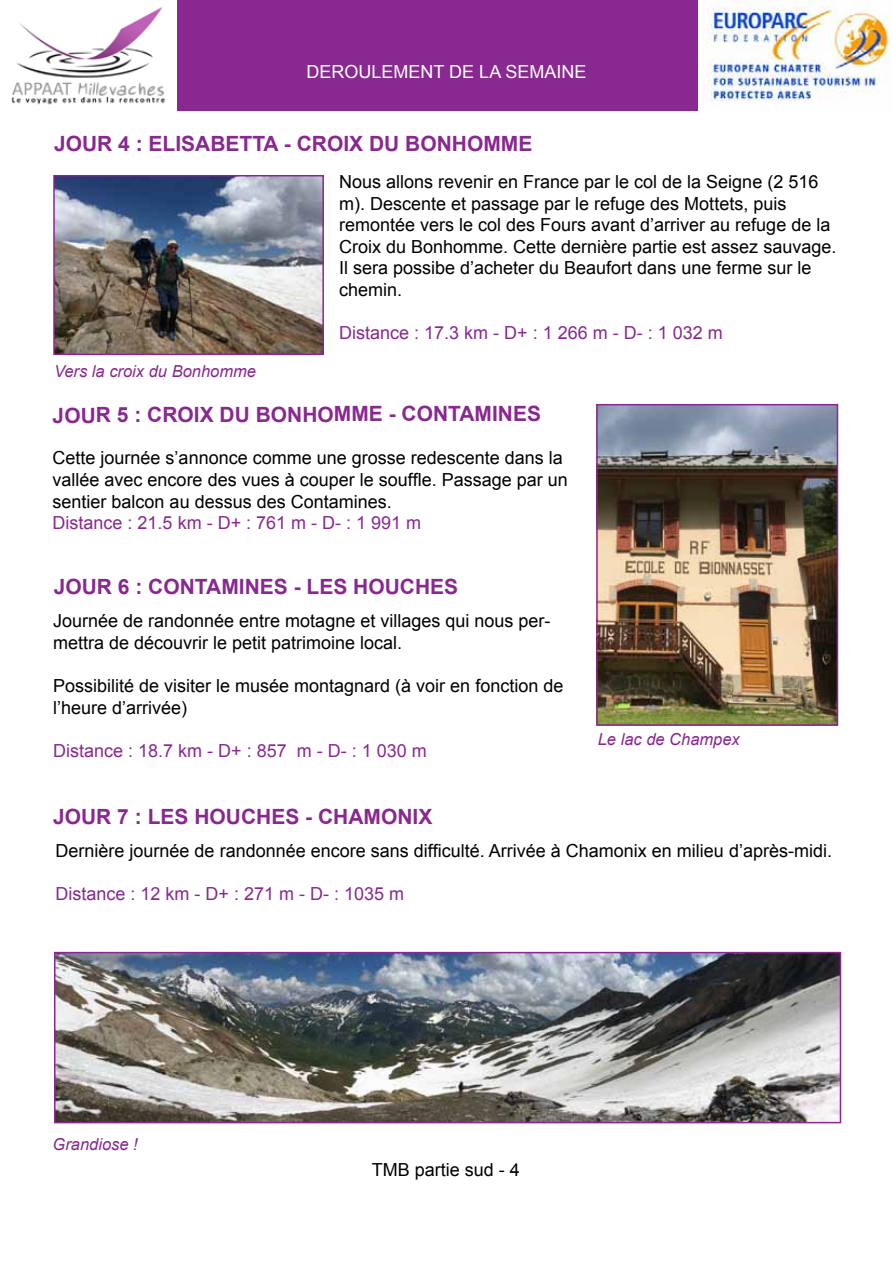
<style>
.page{position:relative;width:893px;height:1263px;background:#fff}
.page>*{position:absolute;margin:0;border:0;box-sizing:border-box;transform-origin:0 0}
.t1{font:700 21px "Arial";color:#892890}
.t2{font:18px/21.6px "Arial";color:#000}
.t3{font:18px "Arial";color:#892890}
.t4{font:18px "Arial";color:#fff}
.t5{font:italic 16.5px "Arial";color:#892890}
</style>
<div class="page">
<div style="left:0;top:0;width:893px;height:111px;background:#892890"></div>
<img style="left:599px;top:407px;width:236px;height:316px">
<div style="left:596px;top:404px;width:242px;height:322px;border:2px solid #892890"></div>
<img style="left:698px;top:0;width:195px;height:111px">
<img style="left:0;top:0;width:176px;height:111px">
<img style="left:56px;top:178px;width:265px;height:174px">
<div style="left:53px;top:175px;width:271px;height:180px;border:2px solid #892890"></div>
<img style="left:57px;top:955px;width:781px;height:165px">
<div style="left:54px;top:952px;width:787px;height:171px;border:2px solid #892890"></div>
<p class="t4" style="left:307px;top:60px;width:281px">DEROULEMENT DE LA SEMAINE</p>
<p class="t1" style="left:54px;top:129px;width:480px">JOUR 4 : ELISABETTA - CROIX DU BONHOMME</p>
<p class="t2" style="left:339px;top:171px;width:499px">Nous allons revenir en France par le col de la Seigne (2 516 m). Descente et passage par le refuge des Mottets, puis remontée vers le col des Fours avant d’arriver au refuge de la Croix du Bonhomme. Cette dernière partie est assez sauvage.<br>Il sera possibe d’acheter du Beaufort dans une ferme sur le chemin.</p>
<p class="t3" style="left:339px;top:321px;width:385px">Distance : 17.3 km - D+ : 1 266 m - D- : 1 032 m</p>
<p class="t5" style="left:54px;top:360px;width:204px">Vers la croix du Bonhomme</p>
<p class="t1" style="left:53px;top:400px;width:490px">JOUR 5 : CROIX DU BONHOMME - CONTAMINES</p>
<p class="t2" style="left:53px;top:447px;width:517px">Cette journée s’annonce comme une grosse redescente dans la vallée avec encore des vues à couper le souffle. Passage par un sentier balcon au dessus des Contamines.</p>
<p class="t3" style="left:53px;top:511px;width:370px">Distance : 21.5 km - D+ : 761 m - D- : 1 991 m</p>
<p class="t1" style="left:54px;top:572px;width:406px">JOUR 6 : CONTAMINES - LES HOUCHES</p>
<p class="t2" style="left:53px;top:610px;width:499px">Journée de randonnée entre motagne et villages qui nous per&shy;mettra de découvrir le petit patrimoine local.</p>
<p class="t2" style="left:53px;top:675px;width:512px">Possibilité de visiter le musée montagnard (à voir en fonction de l’heure d’arrivée)</p>
<p class="t3" style="left:53px;top:739px;width:375px">Distance : 18.7 km - D+ : 857 m - D- : 1 030 m</p>
<p class="t5" style="left:598px;top:729px;width:144px">Le lac de Champex</p>
<p class="t1" style="left:53px;top:802px;width:381px">JOUR 7 : LES HOUCHES - CHAMONIX</p>
<p class="t2" style="left:56px;top:840px;width:778px">Dernière journée de randonnée encore sans difficulté. Arrivée à Chamonix en milieu d’après-midi.</p>
<p class="t3" style="left:56px;top:882px;width:350px">Distance : 12 km - D+ : 271 m - D- : 1035 m</p>
<p class="t5" style="left:53px;top:1133px;width:87px">Grandiose !</p>
<p class="t2" style="left:372px;top:1159px;width:150px">TMB partie sud - 4</p>
</div>
